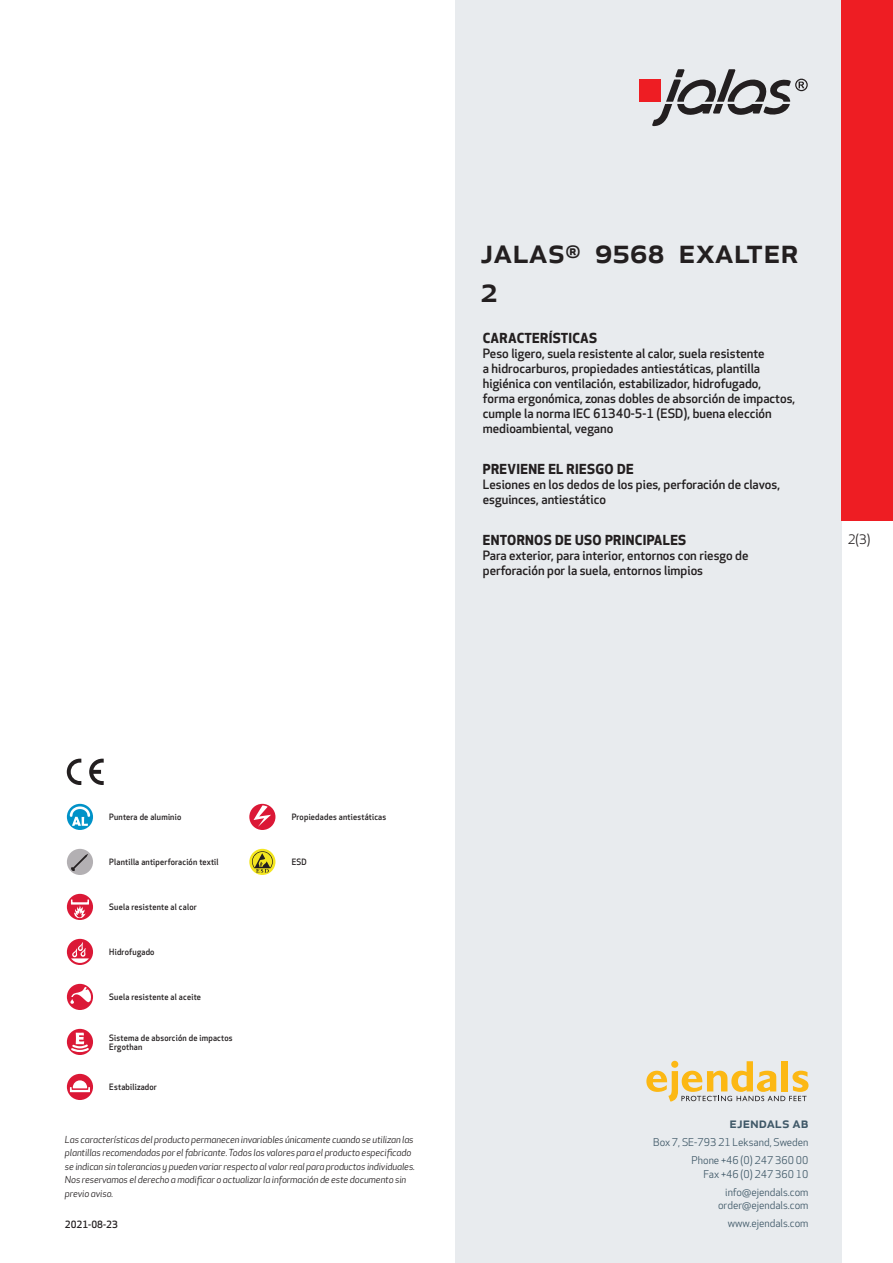
<style>
.page{position:relative;width:893px;height:1263px;background:#fff}
.page>*{position:absolute;margin:0;border:0;box-sizing:border-box;transform-origin:0 0}
.prodname{font:500 34.5px/39px "Apex New";color:#231f20}
.t1{font:500 15px "Apex New";color:#405968}
.Funktion_body{font:700 13.5px "Apex New";letter-spacing:.025em;color:#231f20}
.t2{font:12.75px "Apex New";color:#231f20}
.Funktion_body-2{font:500 12.6px/15px "Apex New";color:#231f20}
.t3{font:10.5px/18px "Apex New";color:#405968;text-align:right}
.t4{font:500 9.75px "Apex New";color:#231f20}
.t5{font:italic 9.45px/13.5px "Apex New";letter-spacing:-.01em;color:#231f20}
.Funktion_body-3{font:500 8.55px/9px "Apex New";letter-spacing:.025em;color:#231f20;scale:.95 1}
</style>
<div class="page">
<div style="left:455px;top:0;width:387px;height:1263px;background:#e8ebee"></div>
<svg style="left:646px;top:1061px;width:162px;height:40px"></svg>
<div style="left:842px;top:0;width:51px;height:520px;background:#ee1d23"></div>
<div style="left:639px;top:80px;width:22px;height:22px;background:#ee1d23"></div>
<svg style="left:652px;top:69px;width:156px;height:57px"></svg>
<svg style="left:67px;top:804px;width:26px;height:26px"></svg>
<svg style="left:70px;top:806px;width:20px;height:20px"></svg>
<div style="left:67px;top:849px;width:26px;height:26px;background:#b3b0b3;border-radius:50%"></div>
<svg style="left:71px;top:854px;width:17px;height:17px"></svg>
<div style="left:67px;top:894px;width:26px;height:26px;background:#db1836;border-radius:50%"></div>
<svg style="left:71px;top:899px;width:18px;height:19px"></svg>
<div style="left:67px;top:939px;width:26px;height:26px;background:#db1836;border-radius:50%"></div>
<svg style="left:71px;top:942px;width:18px;height:21px"></svg>
<div style="left:67px;top:984px;width:26px;height:26px;background:#db1836;border-radius:50%"></div>
<svg style="left:70px;top:987px;width:21px;height:17px"></svg>
<svg style="left:67px;top:1029px;width:26px;height:26px"></svg>
<svg style="left:69px;top:1033px;width:22px;height:20px"></svg>
<svg style="left:67px;top:1074px;width:26px;height:26px"></svg>
<svg style="left:70px;top:1080px;width:20px;height:12px"></svg>
<div style="left:249px;top:804px;width:26px;height:26px;background:#db1836;border-radius:50%"></div>
<svg style="left:254px;top:805px;width:17px;height:22px"></svg>
<svg style="left:249px;top:849px;width:26px;height:26px"></svg>
<svg style="left:252px;top:851px;width:21px;height:22px"></svg>
<svg style="left:89px;top:759px;width:15px;height:26px"></svg>
<svg style="left:67px;top:759px;width:14px;height:26px"></svg>
<p class="prodname" style="left:480px;top:230px;width:320px">JALAS<sup>®</sup> 9568 EXALTER<br>2</p>
<p class="Funktion_body" style="left:483px;top:328px;width:116px">CARACTERÍSTICAS</p>
<p class="Funktion_body-2" style="left:483px;top:346px;width:314px">Peso ligero, suela resistente al calor, suela resistente<br>a hidrocarburos, propiedades antiestáticas, plantilla higiénica con ventilación, estabilizador, hidrofugado, forma ergonómica, zonas dobles de absorción de impactos, cumple la norma IEC 61340-5-1 (ESD), buena elección medioambiental, vegano</p>
<p class="Funktion_body" style="left:483px;top:459px;width:152px">PREVIENE EL RIESGO DE</p>
<p class="Funktion_body-2" style="left:483px;top:476px;width:299px">Lesiones en los dedos de los pies, perforación de clavos, esguinces, antiestático</p>
<p class="Funktion_body" style="left:483px;top:530px;width:205px">ENTORNOS DE USO PRINCIPALES</p>
<p class="Funktion_body-2" style="left:483px;top:547px;width:267px">Para exterior, para interior, entornos con riesgo de perforación por la suela, entornos limpios</p>
<p class="t2" style="left:848px;top:531px;width:24px">2(3)</p>
<p class="Funktion_body-3" style="left:109px;top:812px;width:77px">Puntera de aluminio</p>
<p class="Funktion_body-3" style="left:109px;top:857px;width:117px">Plantilla antiperforación textil</p>
<p class="Funktion_body-3" style="left:109px;top:902px;width:94px">Suela resistente al calor</p>
<p class="Funktion_body-3" style="left:109px;top:947px;width:49px">Hidrofugado</p>
<p class="Funktion_body-3" style="left:109px;top:992px;width:98px">Suela resistente al aceite</p>
<p class="Funktion_body-3" style="left:109px;top:1033px;width:131px">Sistema de absorción de impactos<br>Ergothan</p>
<p class="Funktion_body-3" style="left:109px;top:1082px;width:52px">Estabilizador</p>
<p class="Funktion_body-3" style="left:292px;top:812px;width:101px">Propiedades antiestáticas</p>
<p class="Funktion_body-3" style="left:292px;top:857px;width:17px">ESD</p>
<p class="t5" style="left:65px;top:1132px;width:352px">Las características del producto permanecen invariables únicamente cuando se utilizan las plantillas recomendadas por el fabricante. Todos los valores para el producto especificado se indican sin tolerancias y pueden variar respecto al valor real para productos individuales.<br>Nos reservamos el derecho a modificar o actualizar la información de este documento sin previo aviso.</p>
<p class="t4" style="left:65px;top:1218px;width:54px">2021-08-23</p>
<p class="t1" style="left:729px;top:1113px;width:80px">ejendals ab</p>
<p class="t3" style="left:653px;top:1133px;width:157px">Box 7, SE-793 21 Leksand, Sweden<br>Phone +46 (0) 247 360 00</p>
<p class="t3" style="left:703px;top:1165px;width:107px">Fax +46 (0) 247 360 10 info@ejendals.com</p>
<p class="t3" style="left:718px;top:1196px;width:92px">order@ejendals.com</p>
<p class="t3" style="left:728px;top:1215px;width:82px">www.ejendals.com</p>
</div>
